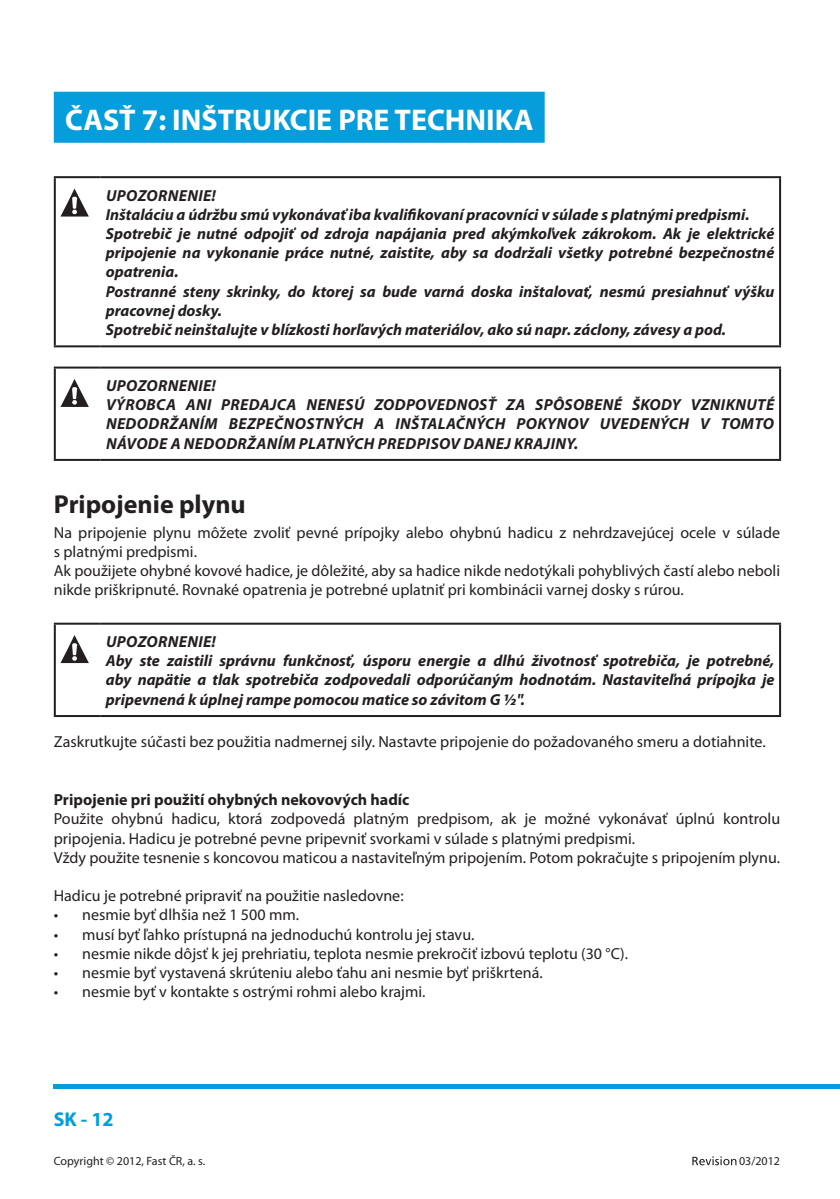
<style>
.page{position:relative;width:840px;height:1199px;background:#fff}
.page>*{position:absolute;margin:0;border:0;box-sizing:border-box;transform-origin:0 0}
.t1{font:700 30px "Myriad Pro";color:#fff}
.t2{font:700 26px "Myriad Pro";color:#231f20}
.t3{font:700 20px "Myriad Pro";color:#069ddc}
.t4{font:16px/19.2px "Myriad Pro";color:#231f20}
.t5{font:italic 700 16px/19.2px "Myriad Pro";color:#231f20}
.t6{font:italic 700 16px/19.2px "Myriad Pro";letter-spacing:.02em;color:#231f20}
.t7{font:700 16px "Myriad Pro";color:#231f20}
.t8{font:12px "Myriad Pro";color:#231f20}
</style>
<div class="page">
<hr style="left:54px;top:1084px;width:785px;height:4px;background:#069ddc">
<svg style="left:692px;top:1156px;width:44px;height:9px"></svg>
<div style="left:54px;top:92px;width:490px;height:51px;background:#069ddc"></div>
<hr style="left:100px;top:176px;width:680px;height:2px;background:#231f20">
<hr style="left:778px;top:178px;width:2px;height:167px;background:#231f20">
<hr style="left:100px;top:345px;width:680px;height:2px;background:#231f20">
<hr style="left:54px;top:176px;width:46px;height:2px;background:#231f20">
<hr style="left:54px;top:178px;width:2px;height:167px;background:#231f20">
<hr style="left:54px;top:345px;width:46px;height:2px;background:#231f20">
<svg style="left:60px;top:188px;width:29px;height:28px"></svg>
<hr style="left:100px;top:366px;width:680px;height:2px;background:#231f20">
<hr style="left:778px;top:368px;width:2px;height:91px;background:#231f20">
<hr style="left:100px;top:459px;width:680px;height:2px;background:#231f20">
<hr style="left:54px;top:366px;width:46px;height:2px;background:#231f20">
<hr style="left:54px;top:368px;width:2px;height:91px;background:#231f20">
<hr style="left:54px;top:459px;width:46px;height:2px;background:#231f20">
<svg style="left:60px;top:379px;width:29px;height:28px"></svg>
<hr style="left:100px;top:622px;width:680px;height:2px;background:#231f20">
<hr style="left:778px;top:624px;width:2px;height:91px;background:#231f20">
<hr style="left:100px;top:715px;width:680px;height:2px;background:#231f20">
<hr style="left:54px;top:622px;width:46px;height:2px;background:#231f20">
<hr style="left:54px;top:624px;width:2px;height:91px;background:#231f20">
<hr style="left:54px;top:715px;width:46px;height:2px;background:#231f20">
<svg style="left:60px;top:635px;width:29px;height:28px"></svg>
<h1 class="t1" style="left:65px;top:108px;width:469px">ČASŤ 7: INŠTRUKCIE PRE TECHNIKA</h1>
<p class="t5" style="left:106px;top:187px;width:669px">UPOZORNENIE!<br>Inštaláciu a údržbu smú vykonávať iba kvalifikovaní pracovníci v súlade s platnými predpismi.<br>Spotrebič je nutné odpojiť od zdroja napájania pred akýmkoľvek zákrokom. Ak je elektrické pripojenie na vykonanie práce nutné, zaistite, aby sa dodržali všetky potrebné bezpečnostné opatrenia.<br>Postranné steny skrinky, do ktorej sa bude varná doska inštalovať, nesmú presiahnuť výšku pracovnej dosky.<br>Spotrebič neinštalujte v blízkosti horľavých materiálov, ako sú napr. záclony, závesy a pod.</p>
<p class="t6" style="left:106px;top:377px;width:669px">UPOZORNENIE!<br>VÝROBCA ANI PREDAJCA NENESÚ ZODPOVEDNOSŤ ZA SPÔSOBENÉ ŠKODY VZNIKNUTÉ NEDODRŽANÍM BEZPEČNOSTNÝCH A INŠTALAČNÝCH POKYNOV UVEDENÝCH V TOMTO NÁVODE A NEDODRŽANÍM PLATNÝCH PREDPISOV DANEJ KRAJINY.</p>
<h2 class="t2" style="left:54px;top:494px;width:193px">Pripojenie plynu</h2>
<p class="t4" style="left:54px;top:524px;width:727px">Na pripojenie plynu môžete zvoliť pevné prípojky alebo ohybnú hadicu z nehrdzavejúcej ocele v súlade s platnými predpismi.<br>Ak použijete ohybné kovové hadice, je dôležité, aby sa hadice nikde nedotýkali pohyblivých častí alebo neboli nikde priškripnuté. Rovnaké opatrenia je potrebné uplatniť pri kombinácii varnej dosky s rúrou.</p>
<p class="t5" style="left:106px;top:633px;width:669px">UPOZORNENIE!<br>Aby ste zaistili správnu funkčnosť, úsporu energie a dlhú životnosť spotrebiča, je potrebné, aby napätie a tlak spotrebiča zodpovedali odporúčaným hodnotám. Nastaviteľná prípojka je pripevnená k úplnej rampe pomocou matice so závitom G ½".</p>
<p class="t4" style="left:54px;top:733px;width:713px">Zaskrutkujte súčasti bez použitia nadmernej sily. Nastavte pripojenie do požadovaného smeru a dotiahnite.</p>
<p class="t7" style="left:54px;top:793px;width:357px">Pripojenie pri použití ohybných nekovových hadíc</p>
<p class="t4" style="left:54px;top:810px;width:727px">Použite ohybnú hadicu, ktorá zodpovedá platným predpisom, ak je možné vykonávať úplnú kontrolu pripojenia. Hadicu je potrebné pevne pripevniť svorkami v súlade s platnými predpismi.<br>Vždy použite tesnenie s koncovou maticou a nastaviteľným pripojením. Potom pokračujte s pripojením plynu.</p>
<p class="t4" style="left:54px;top:887px;width:351px">Hadicu je potrebné pripraviť na použitie nasledovne:</p>
<p class="t4" style="left:54px;top:906px;width:247px">• nesmie byť dlhšia než 1 500 mm.</p>
<p class="t4" style="left:54px;top:925px;width:422px">• musí byť ľahko prístupná na jednoduchú kontrolu jej stavu.</p>
<p class="t4" style="left:54px;top:944px;width:575px">• nesmie nikde dôjsť k jej prehriatiu, teplota nesmie prekročiť izbovú teplotu (30 °C).</p>
<p class="t4" style="left:54px;top:964px;width:490px">• nesmie byť vystavená skrúteniu alebo ťahu ani nesmie byť priškrtená.</p>
<p class="t4" style="left:54px;top:983px;width:373px">• nesmie byť v kontakte s ostrými rohmi alebo krajmi.</p>
<p class="t3" style="left:54px;top:1111px;width:61px">SK - 12</p>
<p class="t8" style="left:54px;top:1156px;width:153px">Copyright © 2012, Fast ČR, a. s.</p>
<p class="t8" style="left:738px;top:1156px;width:43px">03/2012</p>
</div>
